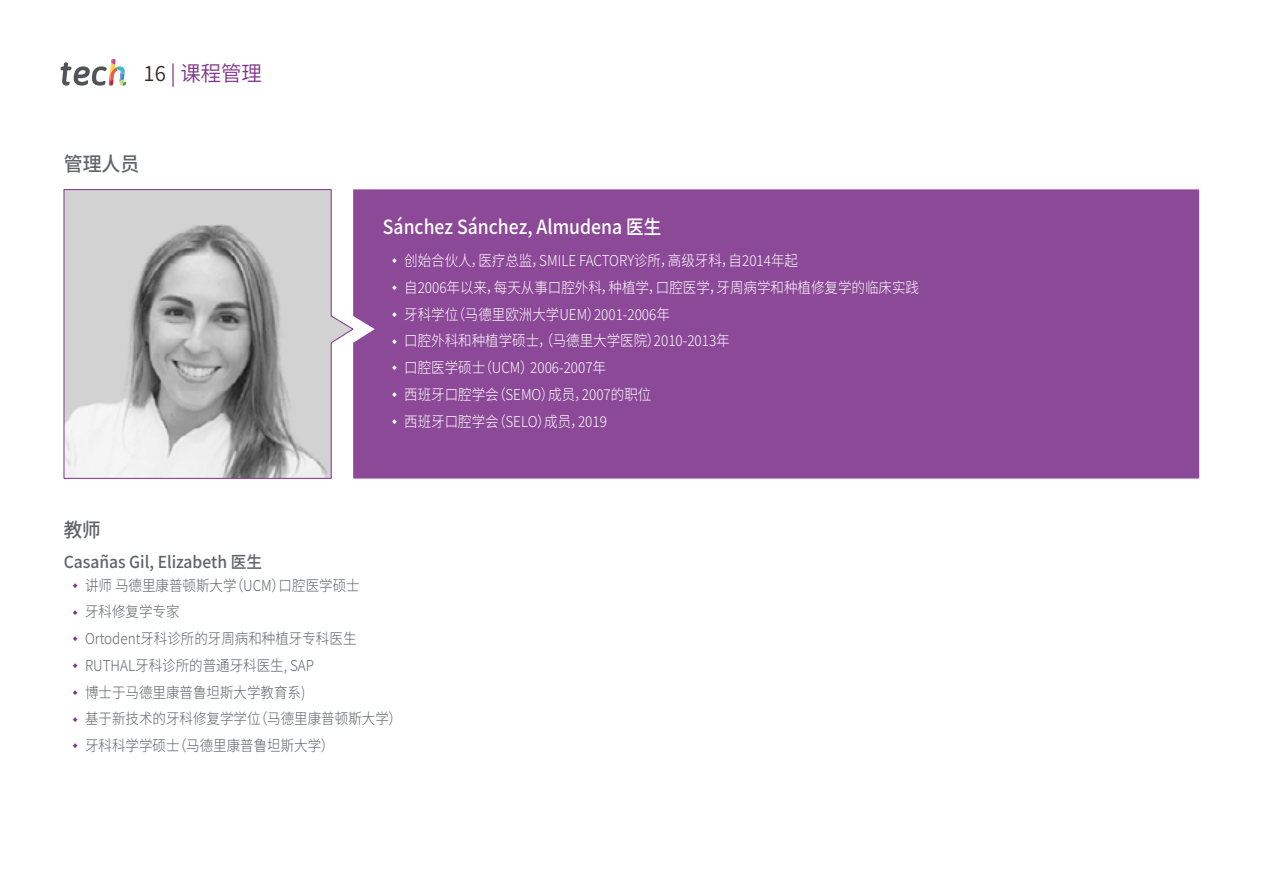
<style>
.page{position:relative;width:1263px;height:893px;background:#fff}
.page>*{position:absolute;margin:0;border:0;box-sizing:border-box;transform-origin:0 0}
.t1{font:21px "Source Han Sans CN";color:#7e358c}
.t2{font:500 19.5px "Source Han Sans CN";color:#fff;scale:.9 1}
.t3{font:500 19.5px "Source Han Sans CN";color:#61646a}
.t4{font:500 19.5px "Source Han Sans CN";color:#61646a;scale:.95 1}
.t5{font:500 16.5px "Source Han Sans CN";color:#61646a;scale:.95 1}
.t6{font:300 15px/26.7px "Source Han Sans CN";color:#fff;scale:.9 1}
.t7{font:300 15px/26.7px "Source Han Sans CN";color:#61646a;scale:.9 1}
.s1{color:#312e20}
</style>
<div class="page">
<div style="left:354px;top:189px;width:845px;height:290px;background:#8b4997"></div>
<svg style="left:64px;top:189px;width:290px;height:290px"></svg>
<svg style="left:61px;top:59px;width:65px;height:27px"></svg>
<svg style="left:392px;top:258px;width:5px;height:5px"></svg>
<svg style="left:392px;top:285px;width:5px;height:5px"></svg>
<svg style="left:392px;top:312px;width:5px;height:5px"></svg>
<svg style="left:392px;top:339px;width:5px;height:5px"></svg>
<svg style="left:392px;top:365px;width:5px;height:5px"></svg>
<svg style="left:392px;top:392px;width:5px;height:5px"></svg>
<svg style="left:392px;top:419px;width:5px;height:5px"></svg>
<h1 class="t1" style="left:144px;top:61px;width:120px"><span class="s1">16</span> | 课程管理</h1>
<h2 class="t3" style="left:64px;top:152px;width:77px">管理人员</h2>
<h2 class="t2" style="left:383px;top:216px;width:311px">Sánchez Sánchez, Almudena 医生</h2>
<p class="t6" style="left:404px;top:248px;width:574px">创始合伙人，医疗总监，SMILE FACTORY诊所，高级牙科，自2014年起<br>自2006年以来，每天从事口腔外科，种植学，口腔医学，牙周病学和种植修复学的临床实践牙科学位（马德里欧洲大学UEM）2001-2006年<br>口腔外科和种植学硕士，（马德里大学医院）2010-2013年<br>口腔医学硕士（UCM）2006-2007年<br>西班牙口腔学会（SEMO）成员，2007的职位<br>西班牙口腔学会（SELO）成员，2019</p>
<h2 class="t4" style="left:64px;top:518px;width:41px">教师</h2>
<p class="t5" style="left:64px;top:553px;width:210px">Casañas Gil, Elizabeth 医生</p>
<p class="t7" style="left:85px;top:572px;width:353px">讲师 马德里康普顿斯大学（UCM）口腔医学硕士<br>牙科修复学专家<br>Ortodent牙科诊所的牙周病和种植牙专科医生<br>RUTHAL牙科诊所的普通牙科医生, SAP<br>博士于马德里康普鲁坦斯大学教育系)<br>基于新技术的牙科修复学学位（马德里康普顿斯大学）牙科科学学硕士（马德里康普鲁坦斯大学）</p>
</div>
